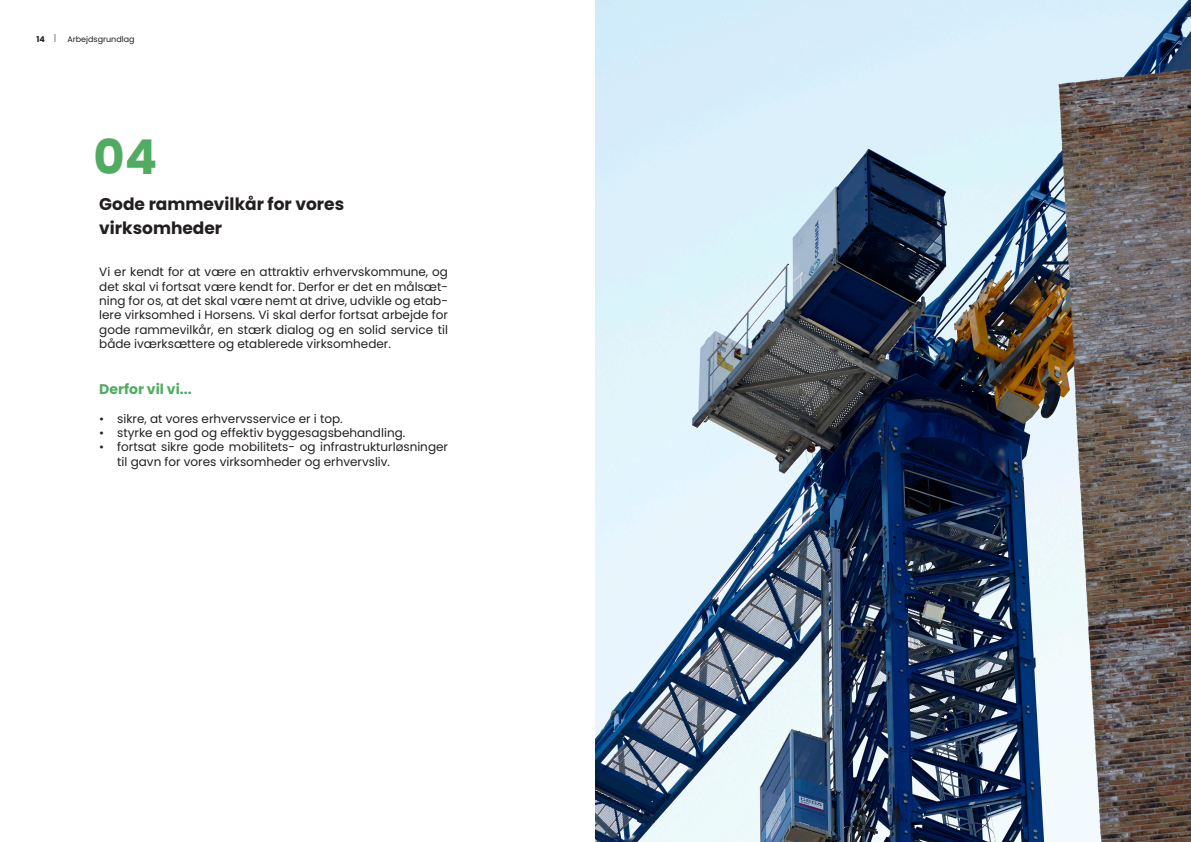
<style>
.page{position:relative;width:1191px;height:842px;background:#fff}
.page>*{position:absolute;margin:0;border:0;box-sizing:border-box;transform-origin:0 0}
.t1{font:700 48px "Poppins";color:#51ac62}
.t2{font:700 17px "Poppins";color:#231f20}
.t3{font:700 14px "Poppins";color:#51ac62}
.t4{font:12px/14.4px "Poppins";color:#231f20;text-align:justify}
.t5{font:8px "Poppins";color:#231f20}
.t6{font:700 8px "Poppins";color:#231f20}
</style>
<div class="page">
<img style="left:595px;top:0;width:596px;height:842px">
<p class="t6" style="left:36px;top:35px;width:10px">14</p>
<p class="t5" style="left:67px;top:34px;width:69px">Arbejdsgrundlag</p>
<p class="t1" style="left:94px;top:129px;width:65px">04</p>
<p class="t2" style="left:99px;top:195px;width:246px">Gode rammevilkår for vores</p>
<p class="t2" style="left:99px;top:219px;width:124px">virksomheder</p>
<p class="t4" style="left:99px;top:265px;width:350px">Vi er kendt for at være en attraktiv erhvervskommune, og det skal vi fortsat være kendt for. Derfor er det en målsæt&shy;ning for os, at det skal være nemt at drive, udvikle og etab&shy;lere virksomhed i Horsens. Vi skal derfor fortsat arbejde for gode rammevilkår, en stærk dialog og en solid service til både iværksættere og etablerede virksomheder.</p>
<p class="t3" style="left:99px;top:381px;width:94px">Derfor vil vi...</p>
<p class="t4" style="left:99px;top:411px;width:245px">• sikre, at vores erhvervsservice er i top.</p>
<p class="t4" style="left:99px;top:426px;width:307px">• styrke en god og effektiv byggesagsbehandling.</p>
<p class="t4" style="left:117px;top:440px;width:332px;text-indent:-18px">• fortsat sikre gode mobilitets- og infrastrukturløsninger til gavn for vores virksomheder og erhvervsliv.</p>
</div>
